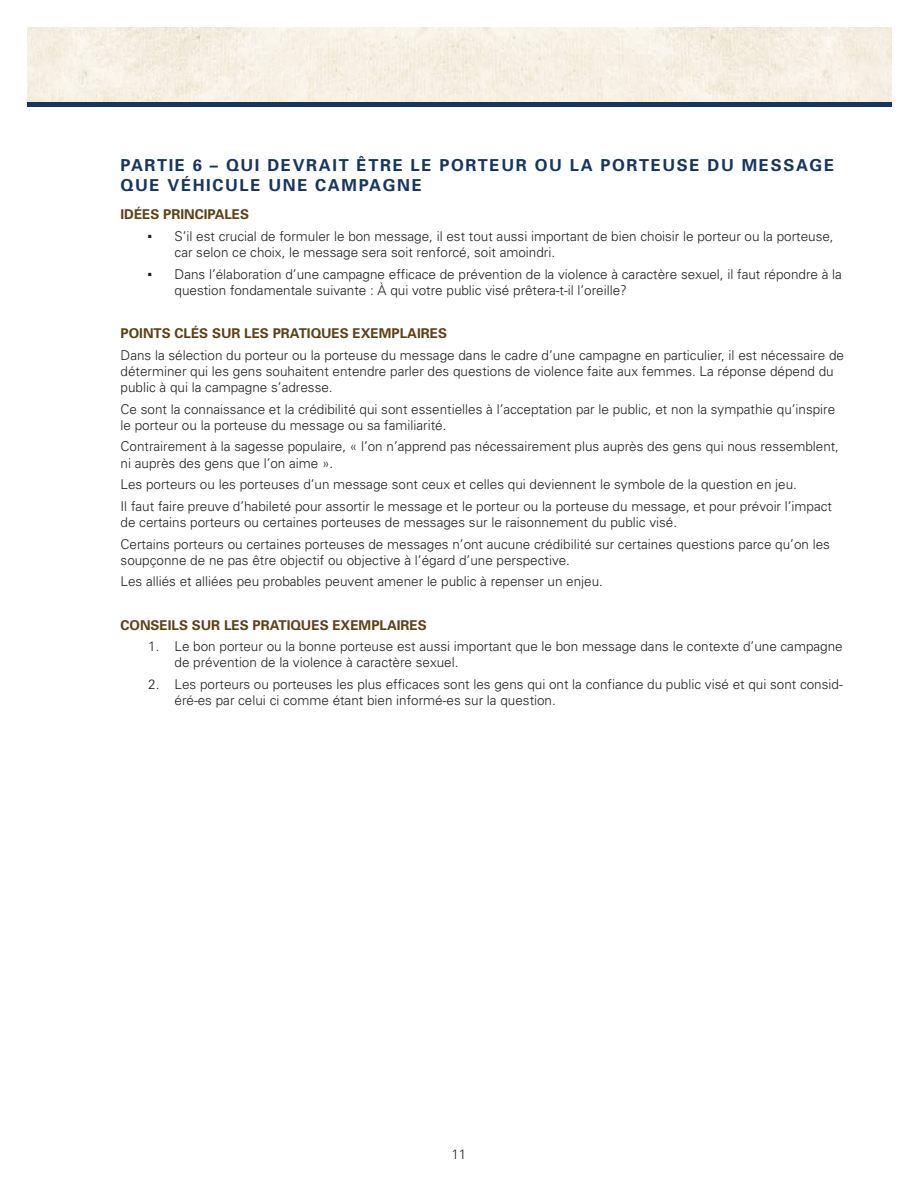
<style>
.page{position:relative;width:918px;height:1188px;background:#fff}
.page>*{position:absolute;margin:0;border:0;box-sizing:border-box;transform-origin:0 0}
.t1{font:700 16.5px/19.8px "Univers";letter-spacing:.1em;color:#16365f}
.t2{font:300 13.5px/16.2px "Univers";color:#231f20}
.t3{font:700 13.5px "Univers";color:#5d4117}
</style>
<div class="page">
<img style="left:27px;top:27px;width:864px;height:75px">
<div style="left:27px;top:102px;width:864px;height:5px;background:#16365f"></div>
<p class="t1" style="left:121px;top:157px;width:715px">PARTIE 6 – QUI DEVRAIT ÊTRE LE PORTEUR OU LA PORTEUSE DU MESSAGE<br>QUE VÉHICULE UNE CAMPAGNE</p>
<p class="t3" style="left:121px;top:209px;width:130px">IDÉES PRINCIPALES</p>
<p class="t2" style="left:175px;top:229px;width:661px;text-indent:-26px">■ S’il est crucial de formuler le bon message, il est tout aussi important de bien choisir le porteur ou la porteuse, car selon ce choix, le message sera soit renforcé, soit amoindri.</p>
<p class="t2" style="left:175px;top:267px;width:669px;text-indent:-26px">■ Dans l’élaboration d’une campagne efficace de prévention de la violence à caractère sexuel, il faut répondre à la question fondamentale suivante : À qui votre public visé prêtera-t-il l’oreille?</p>
<p class="t3" style="left:121px;top:328px;width:328px">POINTS CLÉS SUR LES PRATIQUES EXEMPLAIRES</p>
<p class="t2" style="left:121px;top:348px;width:725px">Dans la sélection du porteur ou la porteuse du message dans le cadre d’une campagne en particulier, il est nécessaire de déterminer qui les gens souhaitent entendre parler des questions de violence faite aux femmes. La réponse dépend du public à qui la campagne s’adresse.</p>
<p class="t2" style="left:121px;top:402px;width:716px">Ce sont la connaissance et la crédibilité qui sont essentielles à l’acceptation par le public, et non la sympathie qu’inspire le porteur ou la porteuse du message ou sa familiarité.</p>
<p class="t2" style="left:121px;top:440px;width:720px">Contrairement à la sagesse populaire, « l’on n’apprend pas nécessairement plus auprès des gens qui nous ressemblent, ni auprès des gens que l’on aime ».</p>
<p class="t2" style="left:121px;top:475px;width:713px;line-height:21.6px">Les porteurs ou les porteuses d’un message sont ceux et celles qui deviennent le symbole de la question en jeu.<br>Il faut faire preuve d’habileté pour assortir le message et le porteur ou la porteuse du message, et pour prévoir l’impact</p>
<p class="t2" style="left:121px;top:513px;width:711px;line-height:21.6px">de certains porteurs ou certaines porteuses de messages sur le raisonnement du public visé.<br>Certains porteurs ou certaines porteuses de messages n’ont aucune crédibilité sur certaines questions parce qu’on les</p>
<p class="t2" style="left:121px;top:550px;width:484px;line-height:21.6px">soupçonne de ne pas être objectif ou objective à l’égard d’une perspective.<br>Les alliés et alliées peu probables peuvent amener le public à repenser un enjeu.</p>
<p class="t3" style="left:121px;top:620px;width:308px">CONSEILS SUR LES PRATIQUES EXEMPLAIRES</p>
<p class="t2" style="left:175px;top:639px;width:670px;text-indent:-26px">1. Le bon porteur ou la bonne porteuse est aussi important que le bon message dans le contexte d’une campagne de prévention de la violence à caractère sexuel.</p>
<p class="t2" style="left:175px;top:677px;width:670px;text-indent:-26px">2. Les porteurs ou porteuses les plus efficaces sont les gens qui ont la confiance du public visé et qui sont consid&shy;éré-es par celui ci comme étant bien informé-es sur la question.</p>
<p class="t2" style="left:452px;top:1148px;width:16px">11</p>
</div>
